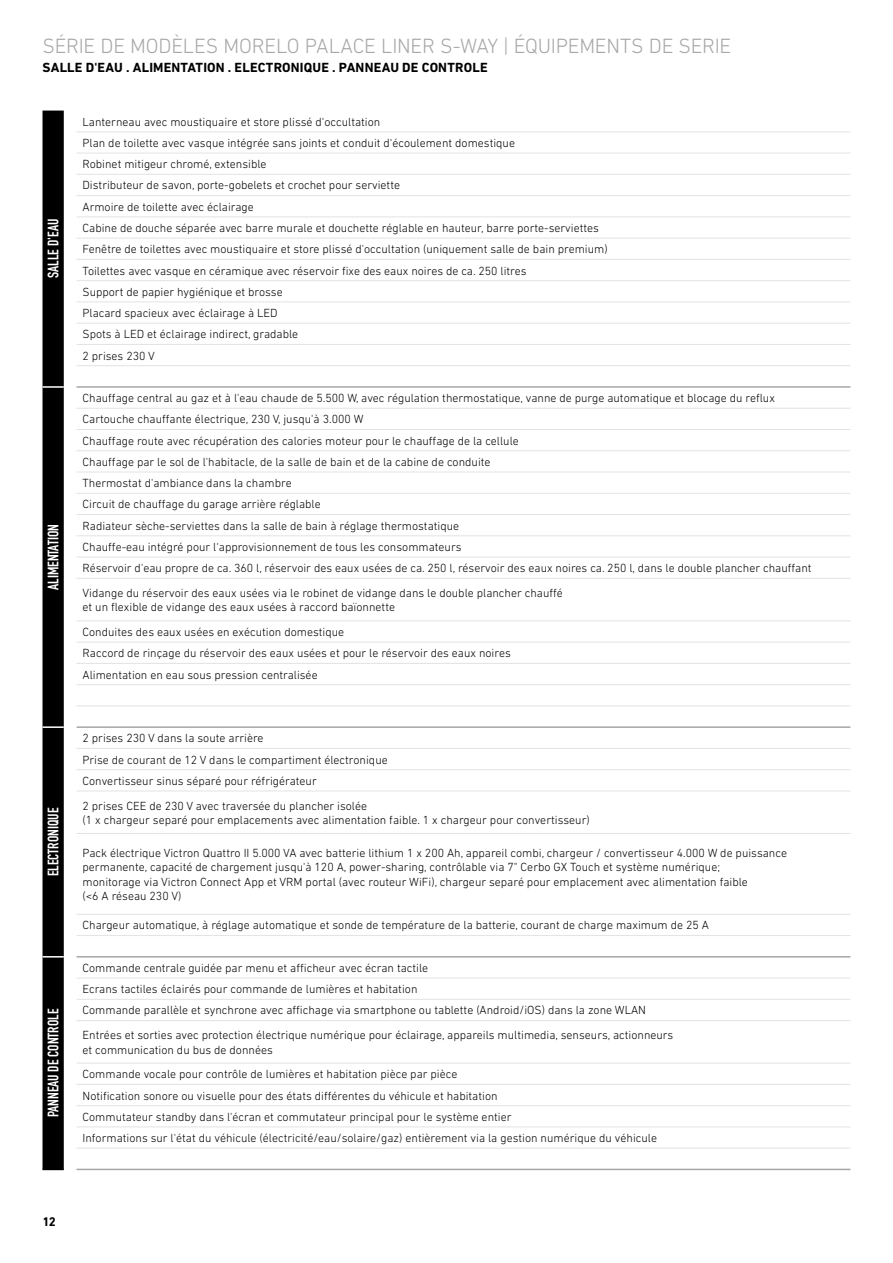
<style>
.page{position:relative;width:893px;height:1263px;background:#fff}
.page>*{position:absolute;margin:0;border:0;box-sizing:border-box;transform-origin:0 0}
.t1{font:300 21px "DIN Next LT Pro";letter-spacing:-.01em;color:#a7a7a8}
.t2{font:700 15px "DIN Condensed";color:#fff}
.t3{font:700 13.5px "DIN Next LT Pro";letter-spacing:.015em;color:#000}
.t4{font:700 12.75px "DIN Next LT Pro";color:#000}
.t5{font:300 12px/21.3px "DIN Next LT Pro";color:#000}
</style>
<div class="page">
<hr style="left:77px;top:386px;width:773px;height:2px;background:#a7a7a8">
<hr style="left:77px;top:726px;width:773px;height:2px;background:#a7a7a8">
<hr style="left:77px;top:131px;width:773px;height:1px;background:#e3e3e3">
<hr style="left:77px;top:153px;width:773px;height:1px;background:#e3e3e3">
<hr style="left:77px;top:174px;width:773px;height:1px;background:#e3e3e3">
<hr style="left:77px;top:195px;width:773px;height:1px;background:#e3e3e3">
<hr style="left:77px;top:216px;width:773px;height:1px;background:#e3e3e3">
<hr style="left:77px;top:238px;width:773px;height:1px;background:#e3e3e3">
<hr style="left:77px;top:259px;width:773px;height:1px;background:#e3e3e3">
<hr style="left:77px;top:280px;width:773px;height:1px;background:#e3e3e3">
<hr style="left:77px;top:302px;width:773px;height:1px;background:#e3e3e3">
<hr style="left:77px;top:323px;width:773px;height:1px;background:#e3e3e3">
<hr style="left:77px;top:344px;width:773px;height:1px;background:#e3e3e3">
<hr style="left:77px;top:365px;width:773px;height:1px;background:#e3e3e3">
<hr style="left:77px;top:408px;width:773px;height:1px;background:#e3e3e3">
<hr style="left:77px;top:429px;width:773px;height:1px;background:#e3e3e3">
<hr style="left:77px;top:450px;width:773px;height:1px;background:#e3e3e3">
<hr style="left:77px;top:472px;width:773px;height:1px;background:#e3e3e3">
<hr style="left:77px;top:493px;width:773px;height:1px;background:#e3e3e3">
<hr style="left:77px;top:514px;width:773px;height:1px;background:#e3e3e3">
<hr style="left:77px;top:535px;width:773px;height:1px;background:#e3e3e3">
<hr style="left:77px;top:557px;width:773px;height:1px;background:#e3e3e3">
<hr style="left:77px;top:578px;width:773px;height:1px;background:#e3e3e3">
<hr style="left:77px;top:620px;width:773px;height:1px;background:#e3e3e3">
<hr style="left:77px;top:642px;width:773px;height:1px;background:#e3e3e3">
<hr style="left:77px;top:663px;width:773px;height:1px;background:#e3e3e3">
<hr style="left:77px;top:684px;width:773px;height:1px;background:#e3e3e3">
<hr style="left:77px;top:705px;width:773px;height:1px;background:#e3e3e3">
<hr style="left:77px;top:748px;width:773px;height:1px;background:#e3e3e3">
<hr style="left:77px;top:769px;width:773px;height:1px;background:#e3e3e3">
<hr style="left:77px;top:790px;width:773px;height:1px;background:#e3e3e3">
<hr style="left:77px;top:833px;width:773px;height:1px;background:#e3e3e3">
<hr style="left:77px;top:914px;width:773px;height:1px;background:#e3e3e3">
<hr style="left:77px;top:935px;width:773px;height:1px;background:#e3e3e3">
<hr style="left:77px;top:978px;width:773px;height:1px;background:#e3e3e3">
<hr style="left:77px;top:999px;width:773px;height:1px;background:#e3e3e3">
<hr style="left:77px;top:1020px;width:773px;height:1px;background:#e3e3e3">
<hr style="left:77px;top:1063px;width:773px;height:1px;background:#e3e3e3">
<hr style="left:77px;top:1084px;width:773px;height:1px;background:#e3e3e3">
<hr style="left:77px;top:1105px;width:773px;height:1px;background:#e3e3e3">
<hr style="left:77px;top:1126px;width:773px;height:1px;background:#e3e3e3">
<hr style="left:77px;top:1148px;width:773px;height:1px;background:#e3e3e3">
<div style="left:43px;top:111px;width:21px;height:1059px;background:#000"></div>
<hr style="left:77px;top:956px;width:773px;height:1px;background:#a7a7a8">
<hr style="left:77px;top:1169px;width:773px;height:1px;background:#a7a7a8">
<h1 class="t1" style="left:43px;top:33px;width:690px">SÉRIE DE MODÈLES MORELO PALACE LINER S-WAY | ÉQUIPEMENTS DE SERIE</h1>
<p class="t3" style="left:43px;top:60px;width:447px">SALLE D'EAU . ALIMENTATION . ELECTRONIQUE . PANNEAU DE CONTROLE</p>
<p class="t2" style="left:43px;top:278px;width:60px;rotate:-90deg">SALLE D'EAU</p>
<p class="t2" style="left:43px;top:590px;width:67px;rotate:-90deg">ALIMENTATION</p>
<p class="t2" style="left:43px;top:876px;width:70px;rotate:-90deg">ELECTRONIQUE</p>
<p class="t2" style="left:43px;top:1117px;width:110px;rotate:-90deg">PANNEAU DE CONTROLE</p>
<p class="t5" style="left:83px;top:111px;width:527px">Lanterneau avec moustiquaire et store plissé d‘occultation<br>Plan de toilette avec vasque intégrée sans joints et conduit d‘écoulement domestique<br>Robinet mitigeur chromé, extensible<br>Distributeur de savon, porte-gobelets et crochet pour serviette<br>Armoire de toilette avec éclairage<br>Cabine de douche séparée avec barre murale et douchette réglable en hauteur, barre porte-serviettes Fenêtre de toilettes avec moustiquaire et store plissé d'occultation (uniquement salle de bain premium)<br>Toilettes avec vasque en céramique avec réservoir fixe des eaux noires de ca. 250 litres<br>Support de papier hygiénique et brosse<br>Placard spacieux avec éclairage à LED<br>Spots à LED et éclairage indirect, gradable<br>2 prises 230 V</p>
<p class="t5" style="left:83px;top:387px;width:730px">Chauffage central au gaz et à l'eau chaude de 5.500 W, avec régulation thermostatique, vanne de purge automatique et blocage du reflux Cartouche chauffante électrique, 230 V, jusqu'à 3.000 W<br>Chauffage route avec récupération des calories moteur pour le chauffage de la cellule<br>Chauffage par le sol de l'habitacle, de la salle de bain et de la cabine de conduite<br>Thermostat d'ambiance dans la chambre<br>Circuit de chauffage du garage arrière réglable<br>Radiateur sèche-serviettes dans la salle de bain à réglage thermostatique<br>Chauffe-eau intégré pour l‘approvisionnement de tous les consommateurs<br>Réservoir d'eau propre de ca. 360 l, réservoir des eaux usées de ca. 250 l, réservoir des eaux noires ca. 250 l, dans le double plancher chauffant</p>
<p class="t5" style="left:83px;top:585px;width:482px;line-height:14.4px">Vidange du réservoir des eaux usées via le robinet de vidange dans le double plancher chauffé et un flexible de vidange des eaux usées à raccord baïonnette</p>
<p class="t5" style="left:83px;top:621px;width:430px">Conduites des eaux usées en exécution domestique<br>Raccord de rinçage du réservoir des eaux usées et pour le réservoir des eaux noires<br>Alimentation en eau sous pression centralisée</p>
<p class="t5" style="left:83px;top:727px;width:307px">2 prises 230 V dans la soute arrière<br>Prise de courant de 12 V dans le compartiment électronique<br>Convertisseur sinus séparé pour réfrigérateur</p>
<p class="t5" style="left:83px;top:798px;width:509px;line-height:14.4px">2 prises CEE de 230 V avec traversée du plancher isolée<br>(1 x chargeur separé pour emplacements avec alimentation faible. 1 x chargeur pour convertisseur)</p>
<p class="t5" style="left:83px;top:845px;width:706px;line-height:14.4px">Pack électrique Victron Quattro II 5.000 VA avec batterie lithium 1 x 200 Ah, appareil combi, chargeur / convertisseur 4.000 W de puissance permanente, capacité de chargement jusqu'à 120 A, power-sharing, contrôlable via 7" Cerbo GX Touch et système numérique;<br>monitorage via Victron Connect App et VRM portal (avec routeur WiFi), chargeur separé pour emplacement avec alimentation faible<br>(&lt;6 A réseau 230 V)</p>
<p class="t5" style="left:83px;top:914px;width:628px">Chargeur automatique, à réglage automatique et sonde de température de la batterie, courant de charge maximum de 25 A</p>
<p class="t5" style="left:83px;top:957px;width:565px">Commande centrale guidée par menu et afficheur avec écran tactile<br>Ecrans tactiles éclairés pour commande de lumières et habitation<br>Commande parallèle et synchrone avec affichage via smartphone ou tablette (Android/iOS) dans la zone WLAN</p>
<p class="t5" style="left:83px;top:1028px;width:592px;line-height:14.4px">Entrées et sorties avec protection électrique numérique pour éclairage, appareils multimedia, senseurs, actionneurs et communication du bus de données</p>
<p class="t5" style="left:83px;top:1063px;width:576px">Commande vocale pour contrôle de lumières et habitation pièce par pièce<br>Notification sonore ou visuelle pour des états différentes du véhicule et habitation<br>Commutateur standby dans l'écran et commutateur principal pour le système entier<br>Informations sur l'état du véhicule (électricité/eau/solaire/gaz) entièrement via la gestion numérique du véhicule</p>
<p class="t4" style="left:43px;top:1214px;width:15px">12</p>
</div>
